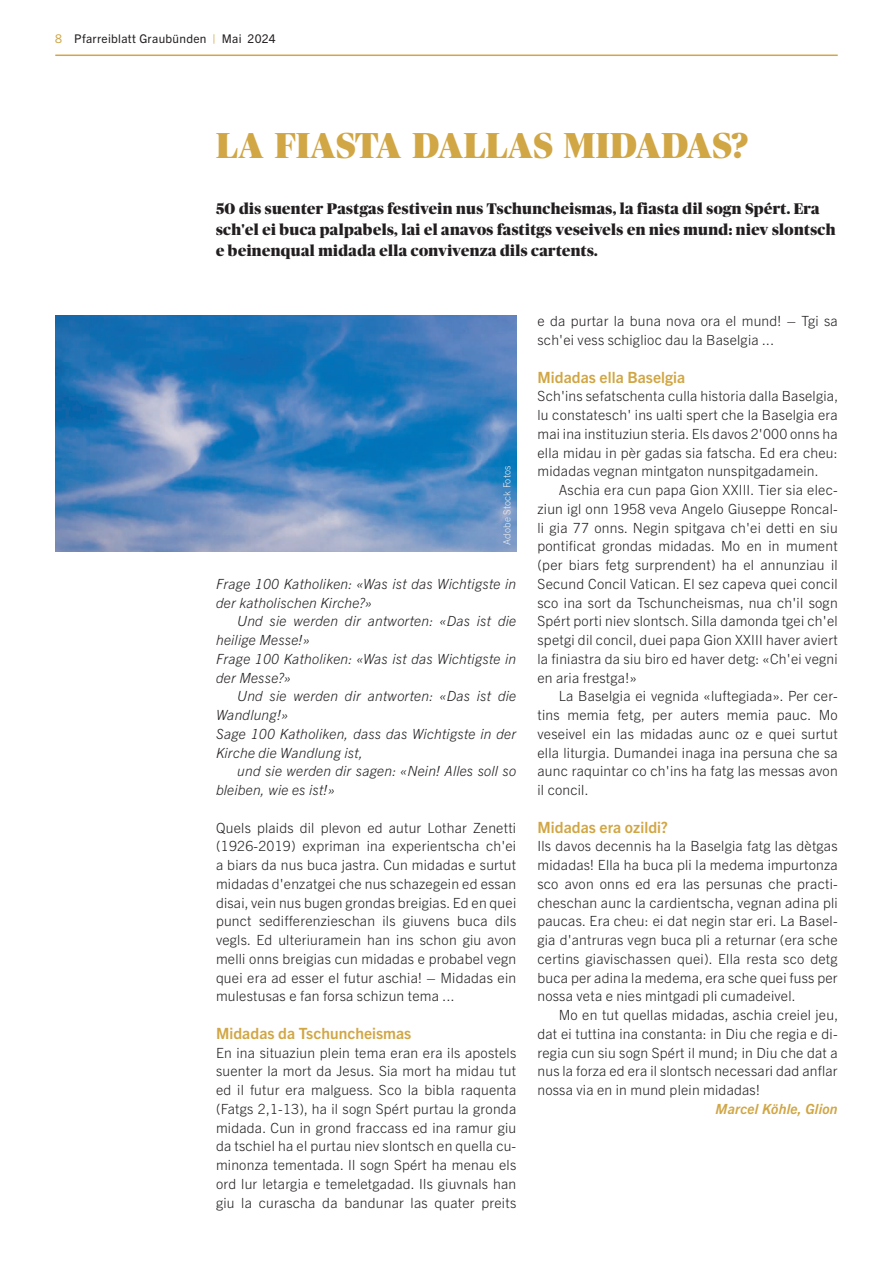
<style>
.page{position:relative;width:893px;height:1263px;background:#fff}
.page>*{position:absolute;margin:0;border:0;box-sizing:border-box;transform-origin:0 0}
.t1{font:900 36px "Publico Banner";letter-spacing:.015em;color:#d1a644}
.t2{font:700 15.6px "Trade Gothic Next LT Pro";letter-spacing:.005em;color:#d1a644}
.t3{font:900 15.3px/21px "Publico Banner";letter-spacing:.025em;color:#231f20}
.t4{font:300 14.1px/18.8px "Trade Gothic Next LT Pro";letter-spacing:.015em;color:#231f20;text-align:justify}
.t5{font:italic 300 14.1px/18.8px "Trade Gothic Next LT Pro";letter-spacing:.015em;color:#231f20}
.t6{font:italic 700 14.1px "Trade Gothic Next LT Pro";letter-spacing:.015em;color:#d1a644}
.t7{font:12px "Trade Gothic Next LT Pro";letter-spacing:.025em;color:#231f20}
.t8{font:300 9.75px "Trade Gothic Next LT Pro";letter-spacing:.015em;color:#edefef}
.s1{color:#d1a644}
</style>
<div class="page">
<hr style="left:55px;top:55px;width:783px;height:1px;background:#d1a644">
<img style="left:55px;top:315px;width:461px;height:236px">
<p class="t7" style="left:55px;top:31px;width:222px"><span class="s1">8</span> Pfarreiblatt Graubünden <span class="s1">|</span> Mai 2024</p>
<h1 class="t1" style="left:216px;top:125px;width:534px">LA FIASTA DALLAS MIDADAS?</h1>
<p class="t3" style="left:216px;top:198px;width:621px">50 dis suenter Pastgas festivein nus Tschuncheismas, la fiasta dil sogn Spért. Era sch'el ei buca palpabels, lai el anavos fastitgs veseivels en nies mund: niev slontsch e beinenqual midada ella convivenza dils cartents.</p>
<p class="t8" style="left:500px;top:545px;width:81px;rotate:-90deg">Adobe Stock Fotos</p>
<p class="t5" style="left:216px;top:573px;width:302px">Frage 100 Katholiken: «Was ist das Wichtigste in der katholischen Kirche?»</p>
<p class="t5" style="left:216px;top:611px;width:302px;text-indent:21px">Und sie werden dir antworten: «Das ist die heilige Messe!»<br>Frage 100 Katholiken: «Was ist das Wichtigste in der Messe?»</p>
<p class="t5" style="left:216px;top:686px;width:302px;text-indent:21px">Und sie werden dir antworten: «Das ist die<br>Wandlung!»<br>Sage 100 Katholiken, dass das Wichtigste in der<br>Kirche die Wandlung ist,</p>
<p class="t5" style="left:216px;top:761px;width:302px;text-indent:21px">und sie werden dir sagen: «Nein! Alles soll so bleiben, wie es ist!»</p>
<p class="t4" style="left:216px;top:817px;width:302px">Quels plaids dil plevon ed autur Lothar Zenetti (1926-2019) expriman ina experientscha ch'ei a biars da nus buca jastra. Cun midadas e surtut midadas d'enzatgei che nus schazegein ed essan disai, vein nus bugen grondas breigias. Ed en quei punct sedifferenzieschan ils giuvens buca dils vegls. Ed ulteriuramein han ins schon giu avon melli onns breigias cun midadas e probabel vegn quei era ad esser el futur aschia! – Midadas ein mulestusas e fan forsa schizun tema ...</p>
<p class="t2" style="left:216px;top:1022px;width:197px">Midadas da Tschuncheismas</p>
<p class="t4" style="left:216px;top:1042px;width:302px">En ina situaziun plein tema eran era ils apostels suenter la mort da Jesus. Sia mort ha midau tut ed il futur era malguess. Sco la bibla raquenta (Fatgs 2,1-13), ha il sogn Spért purtau la gronda midada. Cun in grond fraccass ed ina ramur giu da tschiel ha el purtau niev slontsch en quella cu&shy;minonza tementada. Il sogn Spért ha menau els ord lur letargia e temeletgadad. Ils giuvnals han giu la curascha da bandunar las quater preits</p>
<p class="t4" style="left:537px;top:311px;width:302px">e da purtar la buna nova ora el mund! – Tgi sa sch'ei vess schiglioc dau la Baselgia ...</p>
<p class="t2" style="left:537px;top:366px;width:149px">Midadas ella Baselgia</p>
<p class="t4" style="left:537px;top:386px;width:302px">Sch'ins sefatschenta culla historia dalla Baselgia, lu constatesch' ins ualti spert che la Baselgia era mai ina instituziun steria. Els davos 2'000 onns ha ella midau in pèr gadas sia fatscha. Ed era cheu: midadas vegnan mintgaton nunspitgadamein.</p>
<p class="t4" style="left:537px;top:480px;width:302px;text-indent:21px">Aschia era cun papa Gion XXIII. Tier sia elec&shy;ziun igl onn 1958 veva Angelo Giuseppe Roncal&shy;li gia 77 onns. Negin spitgava ch'ei detti en siu pontificat grondas midadas. Mo en in mument (per biars fetg surprendent) ha el annunziau il Secund Concil Vatican. El sez capeva quei concil sco ina sort da Tschuncheismas, nua ch'il sogn Spért porti niev slontsch. Silla damonda tgei ch'el spetgi dil concil, duei papa Gion XXIII haver aviert la finiastra da siu biro ed haver detg: «Ch'ei vegni en aria frestga!»</p>
<p class="t4" style="left:537px;top:686px;width:302px;text-indent:21px">La Baselgia ei vegnida «luftegiada». Per cer&shy;tins memia fetg, per auters memia pauc. Mo veseivel ein las midadas aunc oz e quei surtut ella liturgia. Dumandei inaga ina persuna che sa aunc raquintar co ch'ins ha fatg las messas avon il concil.</p>
<p class="t2" style="left:537px;top:816px;width:132px">Midadas era ozildi?</p>
<p class="t4" style="left:537px;top:836px;width:302px">Ils davos decennis ha la Baselgia fatg las dètgas midadas! Ella ha buca pli la medema impurtonza sco avon onns ed era las persunas che practi&shy;cheschan aunc la cardientscha, vegnan adina pli paucas. Era cheu: ei dat negin star eri. La Basel&shy;gia d'antruras vegn buca pli a returnar (era sche certins giavischassen quei). Ella resta sco detg buca per adina la medema, era sche quei fuss per nossa veta e nies mintgadi pli cumadeivel.</p>
<p class="t4" style="left:537px;top:1005px;width:302px;text-indent:21px">Mo en tut quellas midadas, aschia creiel jeu, dat ei tuttina ina constanta: in Diu che regia e di&shy;regia cun siu sogn Spért il mund; in Diu che dat a nus la forza ed era il slontsch necessari dad anflar nossa via en in mund plein midadas!</p>
<p class="t6" style="left:716px;top:1099px;width:124px">Marcel Köhle, Glion</p>
</div>
